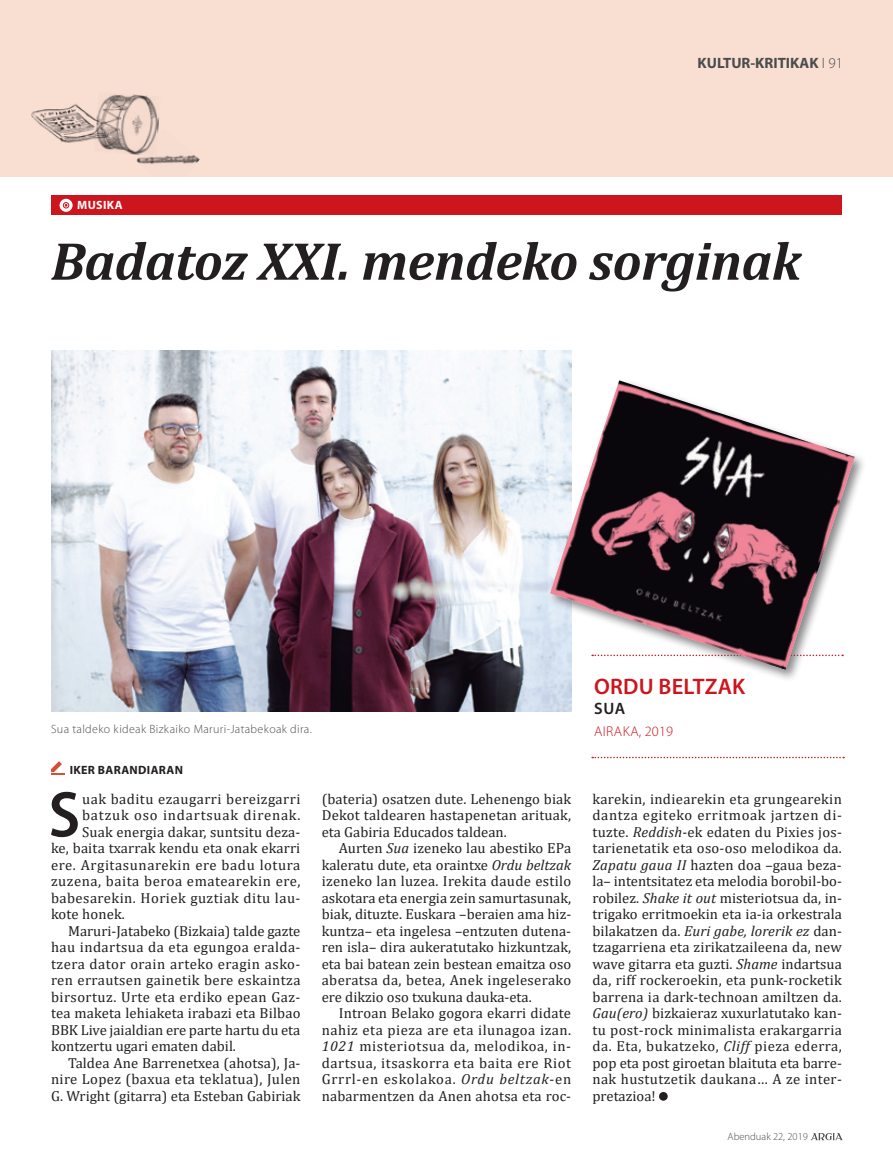
<style>
.page{position:relative;width:893px;height:1170px;background:#fff}
.page>*{position:absolute;margin:0;border:0;box-sizing:border-box;transform-origin:0 0}
.t1{font:600 semi-condensed 65.55px "Myriad Pro";color:#231f20}
.t2{font:italic 700 54px "Cambria";letter-spacing:-.01em;color:#231f20}
.t3{font:600 22.5px "Myriad Pro";letter-spacing:.01em;color:#cd151d}
.t4{font:600 16.5px "Myriad Pro";color:#231f20}
.t5{font:700 15px "Myriad Pro";color:#4b4c4d}
.t6{font:300 15px "Myriad Pro";color:#4b4c4d}
.t7{font:14.55px/16.5px "Cambria";letter-spacing:.015em;color:#231f20;text-align:justify}
.t8{font:14.55px "Cambria";letter-spacing:.035em;color:#231f20}
.t9{font:14.55px "Cambria";letter-spacing:.04em;color:#231f20}
.t10{font:14.55px "Cambria";letter-spacing:.055em;color:#231f20}
.t11{font:300 14.25px "Myriad Pro";letter-spacing:.03em;color:#cd151d}
.t12{font:300 12px "Myriad Pro";letter-spacing:.03em;color:#4b4c4d}
.t13{font:700 12px "Myriad Pro";color:#231f20}
.t14{font:700 12px "Myriad Pro";color:#fff}
.t15{font:300 10.5px "Myriad Pro";color:#4b4c4d}
.s1{font-style:italic}
</style>
<div class="page">
<svg style="left:811px;top:1133px;width:31px;height:7px"></svg>
<div style="left:0;top:0;width:893px;height:176px;background:#f9dfd2"></div>
<img style="left:31px;top:104px;width:63px;height:39px">
<img style="left:94px;top:94px;width:65px;height:61px">
<img style="left:136px;top:128px;width:64px;height:37px">
<div style="left:51px;top:195px;width:791px;height:19px;background:#cd151d"></div>
<svg style="left:60px;top:199px;width:13px;height:13px"></svg>
<svg style="left:51px;top:761px;width:13px;height:13px"></svg>
<img style="left:51px;top:350px;width:520px;height:361px">
<svg style="left:592px;top:756px;width:252px;height:2px"></svg>
<svg style="left:659px;top:1091px;width:9px;height:9px"></svg>
<div style="left:546px;top:377px;width:320px;height:305px;background:#57585a;opacity:.7"></div>
<img style="left:550px;top:380px;width:305px;height:289px">
<p class="t14" style="left:77px;top:197px;width:19px">MUSIKA</p>
<p class="t5" style="left:698px;top:53px;width:10px">KULTUR</p>
<p class="t5" style="left:750px;top:53px;width:14px">-KRITIKAK</p>
<p class="t6" style="left:822px;top:54px;width:23px">І 91</p>
<h2 class="t2" style="left:51px;top:228px;width:751px">Badatoz XXI. mendeko sorginak</h2>
<p class="t12" style="left:51px;top:721px;width:262px">Sua taldeko kideak Bizkaiko Maruri-Jatabekoak dira.</p>
<p class="t13" style="left:70px;top:761px;width:8px">IKER</p>
<p class="t13" style="left:98px;top:761px;width:9px">BARA</p>
<p class="t13" style="left:130px;top:761px;width:17px">NDIARA</p>
<p class="t13" style="left:175px;top:761px;width:10px">N</p>
<h1 class="t1" style="left:49px;top:773px;width:28px">S</h1>
<p class="t7" style="left:82px;top:790px;width:220px">uak baditu ezaugarri bereizgarri</p>
<p class="t10" style="left:82px;top:806px;width:220px">batzuk oso indartsuak direnak.</p>
<p class="t7" style="left:82px;top:823px;width:220px">Suak energia dakar, suntsitu deza-</p>
<p class="t7" style="left:51px;top:839px;width:251px">ke, baita txarrak kendu eta onak ekarri</p>
<p class="t9" style="left:51px;top:856px;width:251px">ere. Argitasunarekin ere badu lotura</p>
<p class="t8" style="left:51px;top:872px;width:251px">zuzena, baita beroa ematearekin ere,</p>
<p class="t7" style="left:51px;top:889px;width:251px">babesarekin. Horiek guztiak ditu lau-</p>
<p class="t7" style="left:51px;top:905px;width:75px">kote honek.</p>
<p class="t7" style="left:68px;top:922px;width:234px">Maruri-Jatabeko (Bizkaia) talde gazte</p>
<p class="t7" style="left:51px;top:938px;width:251px">hau indartsua da eta egungoa eralda-</p>
<p class="t8" style="left:51px;top:955px;width:251px">tzera dator orain arteko eragin asko-</p>
<p class="t7" style="left:51px;top:971px;width:251px">ren errautsen gainetik bere eskaintza</p>
<p class="t7" style="left:51px;top:988px;width:251px">birsortuz. Urte eta erdiko epean Gaz-</p>
<p class="t7" style="left:51px;top:1004px;width:251px">tea maketa lehiaketa irabazi eta Bilbao</p>
<p class="t7" style="left:51px;top:1021px;width:251px">BBK Live jaialdian ere parte hartu du eta</p>
<p class="t7" style="left:51px;top:1037px;width:186px">kontzertu ugari ematen dabil.</p>
<p class="t7" style="left:68px;top:1054px;width:234px">Taldea Ane Barrenetxea (ahotsa), Ja-</p>
<p class="t7" style="left:51px;top:1070px;width:251px">nire Lopez (baxua eta teklatua), Julen</p>
<p class="t7" style="left:51px;top:1087px;width:251px">G. Wright (gitarra) eta Esteban Gabiriak</p>
<p class="t7" style="left:322px;top:790px;width:251px">(bateria) osatzen dute. Lehenengo biak Dekot taldearen hastapenetan arituak, eta Gabiria Educados taldean.</p>
<p class="t7" style="left:322px;top:839px;width:251px;text-indent:17px">Aurten <span class="s1">Sua</span> izeneko lau abestiko EPa kaleratu dute, eta oraintxe <span class="s1">Ordu beltzak </span>izeneko lan luzea. Irekita daude estilo askotara eta energia zein samurtasunak, biak, dituzte. Euskara –beraien ama hiz&shy;kuntza– eta ingelesa –entzuten dutena&shy;ren isla– dira aukeratutako hizkuntzak, eta bai batean zein bestean emaitza oso aberatsa da, betea, Anek ingeleserako ere dikzio oso txukuna dauka-eta.</p>
<p class="t7" style="left:322px;top:1004px;width:251px;text-indent:17px">Introan Belako gogora ekarri didate nahiz eta pieza are eta ilunagoa izan.<br><span class="s1">1021</span> misteriotsua da, melodikoa, in&shy;dartsua, itsaskorra eta baita ere Riot Grrrl-en eskolakoa. <span class="s1">Ordu beltzak</span>-en nabarmentzen da Anen ahotsa eta roc-</p>
<h3 class="t3" style="left:594px;top:672px;width:153px">ORDU BELTZAK</h3>
<p class="t4" style="left:594px;top:697px;width:12px">SUA</p>
<p class="t11" style="left:594px;top:723px;width:80px">Airaka, 2019</p>
<p class="t7" style="left:592px;top:790px;width:251px">karekin, indiearekin eta grungearekin dantza egiteko erritmoak jartzen di&shy;tuzte. <span class="s1">Reddish-</span>ek edaten du Pixies jos&shy;tarienetatik eta oso-oso melodikoa da.<br><span class="s1">Zapatu gaua II</span> hazten doa –gaua beza&shy;la– intentsitatez eta melodia borobil-bo&shy;robilez. <span class="s1">Shake it out</span> misteriotsua da, in&shy;trigako erritmoekin eta ia-ia orkestrala bilakatzen da. <span class="s1">Euri gabe, lorerik ez</span> dan&shy;tzagarriena eta zirikatzaileena da, new wave gitarra eta guzti. <span class="s1">Shame</span> indartsua da, riff rockeroekin, eta punk-rocketik barrena ia dark-technoan amiltzen da.<br><span class="s1">Gau(ero)</span> bizkaieraz xuxurlatutako kan&shy;tu post-rock minimalista erakargarria da. Eta, bukatzeko, <span class="s1">Cliff</span> pieza ederra, pop eta post giroetan blaituta eta barre&shy;nak hustutzetik daukana… A ze inter&shy;pretazioa!</p>
<p class="t15" style="left:728px;top:1130px;width:82px">Abenduak 22, 2019</p>
</div>
